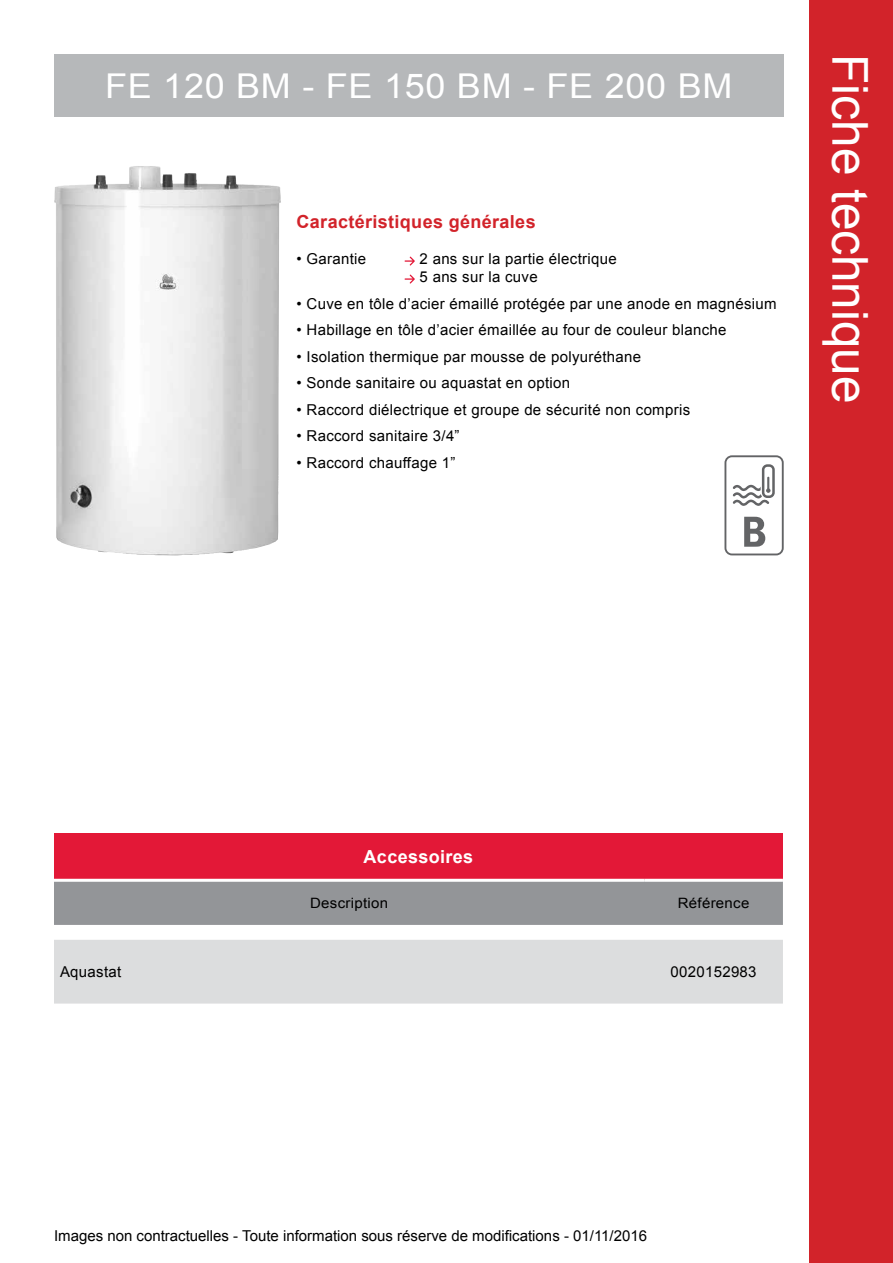
<style>
.page{position:relative;width:893px;height:1263px;background:#fff}
.page>*{position:absolute;margin:0;border:0;box-sizing:border-box;transform-origin:0 0}
.t1{font:49.5px "Arial";color:#fff}
.t2{font:34.2px "Arial";letter-spacing:.02em;color:#fff;scale:1.05 1}
.t3{font:700 18px "Arial";letter-spacing:.02em;color:#d2232a}
.t4{font:700 18px "Arial";letter-spacing:.02em;color:#fff}
.t5{font:15px/18px "Arial";letter-spacing:.02em;color:#000}
.t6{font:15px "Arial";color:#000}
.t7{font:14.25px "Arial";letter-spacing:.02em;color:#000;scale:1.05 1}
</style>
<div class="page">
<div style="left:54px;top:54px;width:730px;height:63px;background:#b6b8ba"></div>
<img style="left:54px;top:166px;width:227px;height:389px">
<svg style="left:405px;top:257px;width:10px;height:8px"></svg>
<svg style="left:405px;top:275px;width:10px;height:8px"></svg>
<div style="left:54px;top:833px;width:729px;height:47px;background:#e31837"></div>
<div style="left:54px;top:882px;width:729px;height:43px;background:#939598"></div>
<div style="left:54px;top:940px;width:729px;height:63px;background:#dcddde"></div>
<hr style="left:54px;top:879px;width:590px;height:3px;background:#fff">
<hr style="left:644px;top:879px;width:139px;height:3px;background:#fff">
<svg style="left:724px;top:455px;width:60px;height:100px"></svg>
<div style="left:809px;top:0;width:84px;height:1263px;background:#d2232a"></div>
<h2 class="t2" style="left:105px;top:63px;width:599px">FE 120 BM - FE 150 BM - FE 200 BM</h2>
<p class="t3" style="left:297px;top:210px;width:241px">Caractéristiques générales</p>
<p class="t5" style="left:297px;top:250px;width:71px">• Garantie</p>
<p class="t5" style="left:420px;top:250px;width:199px">2 ans sur la partie électrique<br>5 ans sur la cuve</p>
<p class="t5" style="left:297px;top:294px;width:481px">• Cuve en tôle d’acier émaillé protégée par une anode en magnésium</p>
<p class="t5" style="left:297px;top:321px;width:431px">• Habillage en tôle d’acier émaillée au four de couleur blanche</p>
<p class="t5" style="left:297px;top:347px;width:346px">• Isolation thermique par mousse de polyuréthane</p>
<p class="t5" style="left:297px;top:374px;width:275px">• Sonde sanitaire ou aquastat en option</p>
<p class="t5" style="left:297px;top:400px;width:395px">• Raccord diélectrique et groupe de sécurité non compris</p>
<p class="t5" style="left:297px;top:427px;width:165px">• Raccord sanitaire 3/4”</p>
<p class="t5" style="left:297px;top:453px;width:160px">• Raccord chauffage 1”</p>
<h1 class="t1" style="left:882px;top:54px;width:351px;rotate:90deg">Fiche technique</h1>
<p class="t4" style="left:364px;top:845px;width:111px">Accessoires</p>
<p class="t7" style="left:310px;top:894px;width:76px">Description</p>
<p class="t7" style="left:678px;top:894px;width:70px">Référence</p>
<p class="t5" style="left:60px;top:963px;width:63px">Aquastat</p>
<p class="t5" style="left:670px;top:963px;width:88px">0020152983</p>
<p class="t6" style="left:54px;top:1226px;width:595px">Images non contractuelles - Toute information sous réserve de modifications - 01/11/2016</p>
</div>
